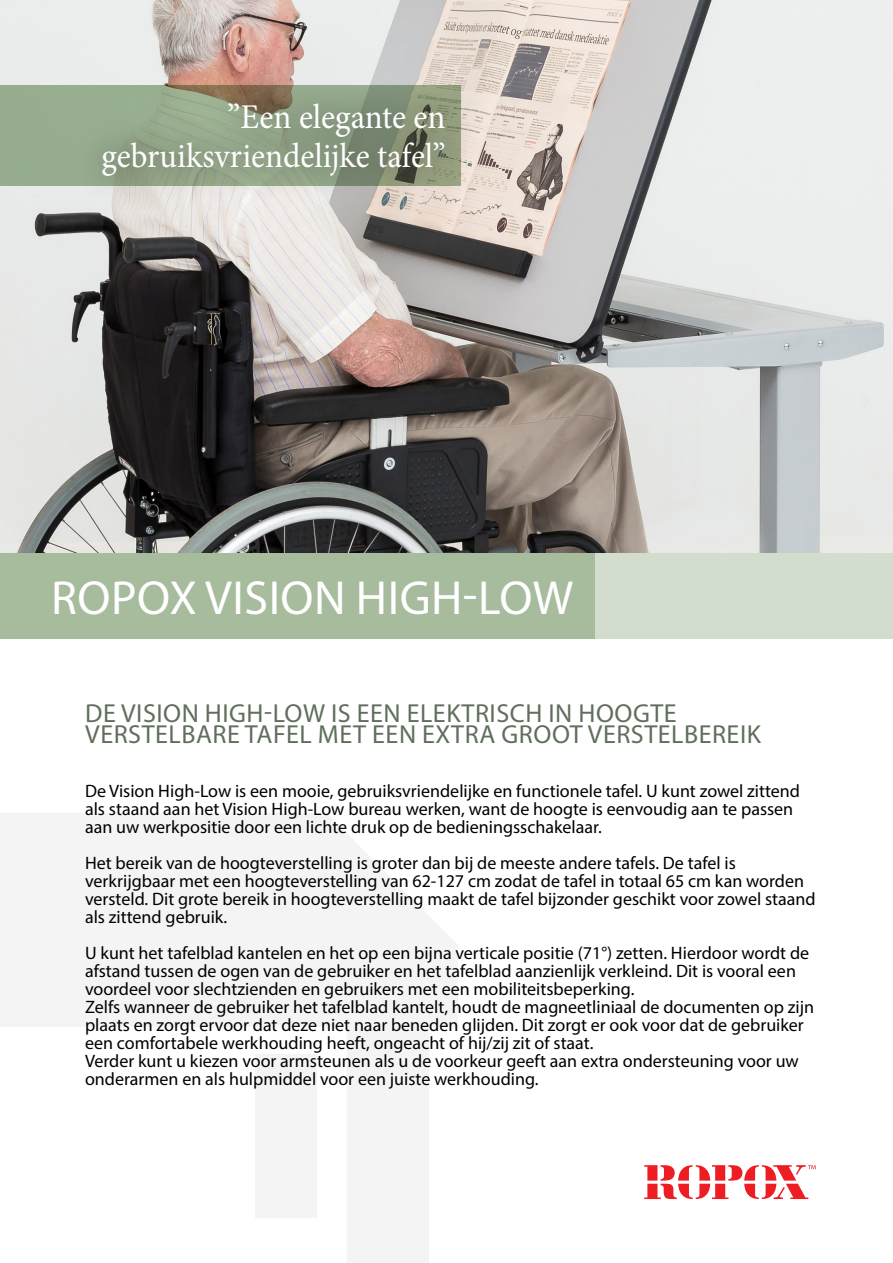
<style>
.page{position:relative;width:893px;height:1263px;background:#fff}
.page>*{position:absolute;margin:0;border:0;box-sizing:border-box;transform-origin:0 0}
.t1{font:48px "Myriad Pro";letter-spacing:.01em;color:#fff}
.t2{font:34.65px "Minion Pro";color:#fff;scale:.95 1}
.t3{font:26.1px/21px "Myriad Pro";letter-spacing:.02em;color:#606f5c}
.t4{font:18px/18px "Myriad Pro";color:#000}
</style>
<div class="page">
<img style="left:0;top:0;width:893px;height:554px">
<svg style="left:0;top:813px;width:458px;height:450px;fill:#f4f4f4"></svg>
<div style="left:256px;top:1054px;width:61px;height:163px;background:#f4f4f4"></div>
<svg style="left:644px;top:1165px;width:172px;height:34px"></svg>
<div style="left:0;top:554px;width:893px;height:85px;background:#a6bc9d"></div>
<div style="left:595px;top:554px;width:298px;height:85px;background:#d2ddcd"></div>
<div style="left:0;top:85px;width:460px;height:101px;background:#98ad90"></div>
<div style="left:73px;top:74px;width:400px;height:131px;background:#231f20;opacity:.75"></div>
<p class="t2" style="left:227px;top:94px;width:231px">”Een elegante en</p>
<p class="t2" style="left:102px;top:133px;width:364px">gebruiksvriendelijke tafel”</p>
<p class="t1" style="left:51px;top:569px;width:524px">ROPOX VISION HIGH-LOW</p>
<p class="t3" style="left:85px;top:703px;width:677px">DE VISION HIGH-LOW IS EEN ELEKTRISCH IN HOOGTE<br>VERSTELBARE TAFEL MET EEN EXTRA GROOT VERSTELBEREIK</p>
<p class="t4" style="left:85px;top:782px;width:717px">De Vision High-Low is een mooie, gebruiksvriendelijke en functionele tafel. U kunt zowel zittend als staand aan het Vision High-Low bureau werken, want de hoogte is eenvoudig aan te passen aan uw werkpositie door een lichte druk op de bedieningsschakelaar.</p>
<p class="t4" style="left:85px;top:854px;width:732px">Het bereik van de hoogteverstelling is groter dan bij de meeste andere tafels. De tafel is verkrijgbaar met een hoogteverstelling van 62-127 cm zodat de tafel in totaal 65 cm kan worden versteld. Dit grote bereik in hoogteverstelling maakt de tafel bijzonder geschikt voor zowel staand als zittend gebruik.</p>
<p class="t4" style="left:85px;top:944px;width:726px">U kunt het tafelblad kantelen en het op een bijna verticale positie (71°) zetten. Hierdoor wordt de afstand tussen de ogen van de gebruiker en het tafelblad aanzienlijk verkleind. Dit is vooral een voordeel voor slechtzienden en gebruikers met een mobiliteitsbeperking.</p>
<p class="t4" style="left:85px;top:998px;width:731px">Zelfs wanneer de gebruiker het tafelblad kantelt, houdt de magneetliniaal de documenten op zijn plaats en zorgt ervoor dat deze niet naar beneden glijden. Dit zorgt er ook voor dat de gebruiker een comfortabele werkhouding heeft, ongeacht of hij/zij zit of staat.</p>
<p class="t4" style="left:85px;top:1052px;width:715px">Verder kunt u kiezen voor armsteunen als u de voorkeur geeft aan extra ondersteuning voor uw onderarmen en als hulpmiddel voor een juiste werkhouding.</p>
</div>
